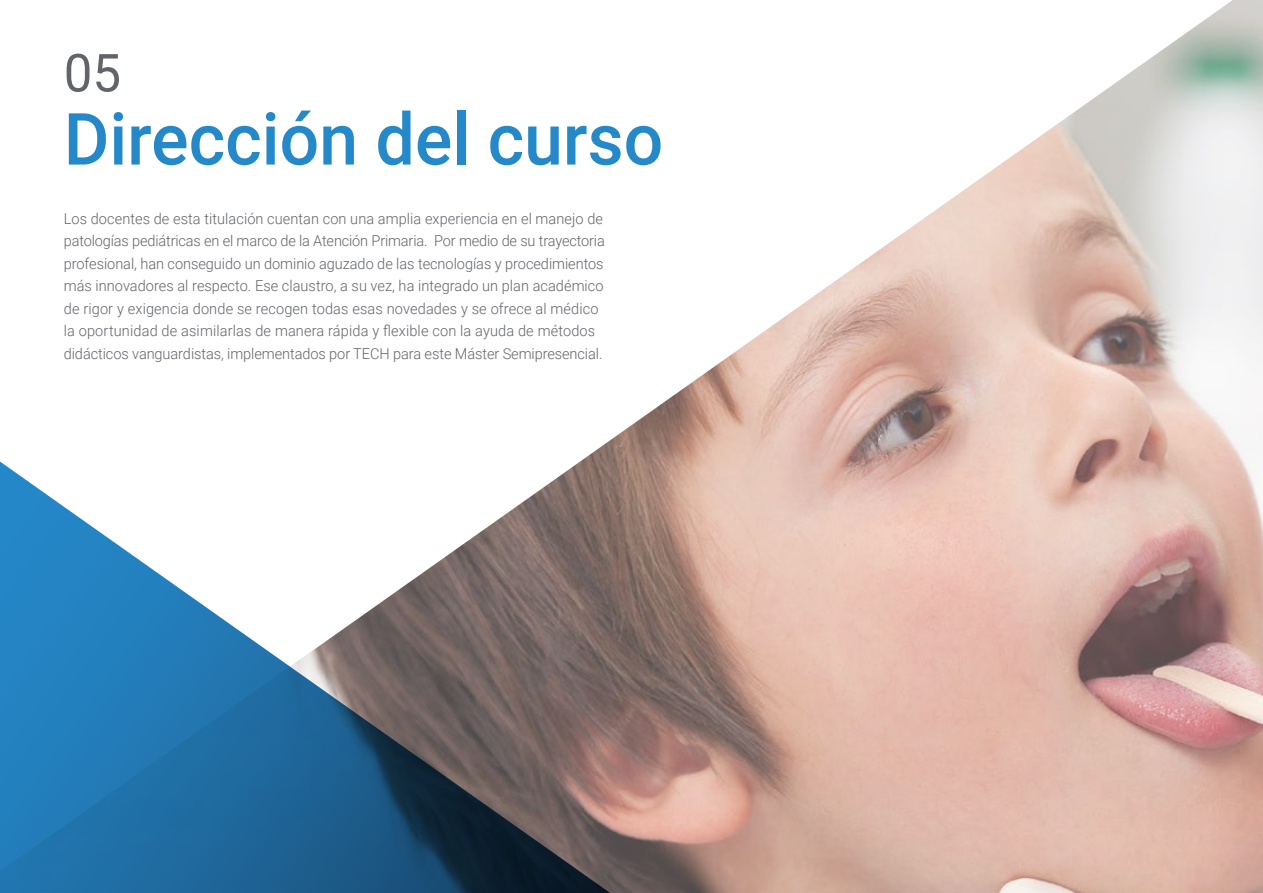
<style>
.page{position:relative;width:1263px;height:893px;background:#fff}
.page>*{position:absolute;margin:0;border:0;box-sizing:border-box;transform-origin:0 0}
.t1{font:500 72px "Roboto";color:#2488c9}
.t2{font:52.5px "Roboto";color:#61646a}
.t3{font:300 15px/22.5px "Roboto";letter-spacing:.005em;color:#61646a}
</style>
<div class="page">
<img style="left:602px;top:0;width:661px;height:893px">
<svg style="left:0;top:446px;width:640px;height:447px"></svg>
<h2 class="t2" style="left:64px;top:36px;width:59px">05</h2>
<h1 class="t1" style="left:64px;top:89px;width:601px">Dirección del curso</h1>
<p class="t3" style="left:64px;top:207px;width:542px">Los docentes de esta titulación cuentan con una amplia experiencia en el manejo de patologías pediátricas en el marco de la Atención Primaria. Por medio de su trayectoria profesional, han conseguido un dominio aguzado de las tecnologías y procedimientos más innovadores al respecto. Ese claustro, a su vez, ha integrado un plan académico de rigor y exigencia donde se recogen todas esas novedades y se ofrece al médico la oportunidad de asimilarlas de manera rápida y flexible con la ayuda de métodos didácticos vanguardistas, implementados por TECH para este Máster Semipresencial.</p>
</div>
